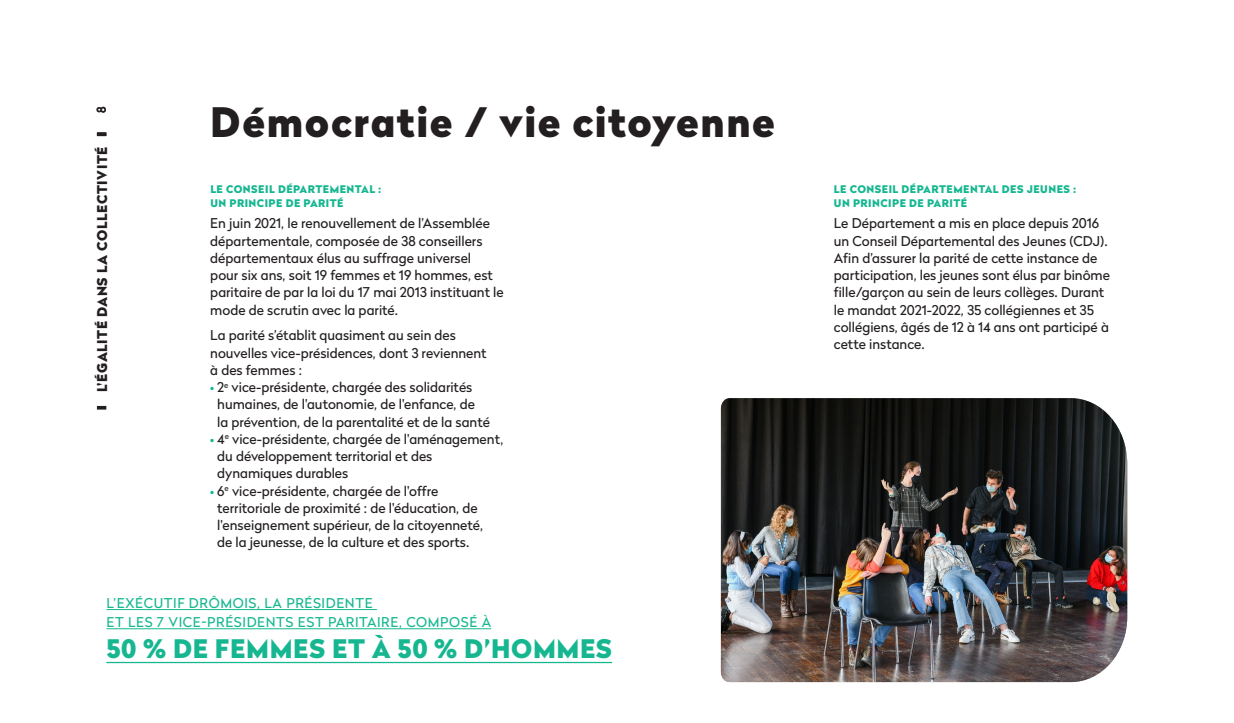
<style>
.page{position:relative;width:1234px;height:723px;background:#fff}
.page>*{position:absolute;margin:0;border:0;box-sizing:border-box;transform-origin:0 0}
.CONTENU_Gros_titre{font:900 40.5px "Radikal";letter-spacing:.035em;color:#231f20}
.Encadré_image_texte{font:900 25.5px "Radikal";letter-spacing:.025em;color:#16b790}
.CONTENU_Body{font:13.5px/17.2px "Radikal";color:#231f20}
.Encadré_image_texte-2{font:13.5px/19.2px "Radikal";letter-spacing:.045em;color:#16b790}
.t1{font:900 13.5px "Radikal";letter-spacing:.045em;color:#231f20}
.t2{font:500 12px "Radikal";color:#231f20}
.CONTENU_Sous_titre-R{font:900 10.5px/13.5px "Radikal";letter-spacing:.045em;color:#16b790}
.s1{font-weight:900;color:#16b790}
</style>
<div class="page">
<svg style="left:97px;top:132px;width:9px;height:4px"></svg>
<hr style="left:106px;top:609px;width:271px;height:1px;background:#16b790">
<hr style="left:106px;top:628px;width:385px;height:1px;background:#16b790">
<hr style="left:106px;top:662px;width:506px;height:1px;background:#16b790">
<svg style="left:97px;top:406px;width:9px;height:4px"></svg>
<img style="left:720px;top:398px;width:406px;height:284px">
<p class="t2" style="left:93px;top:113px;width:8px;rotate:-90deg">8</p>
<p class="t1" style="left:92px;top:392px;width:247px;rotate:-90deg">L'ÉGALITÉ DANS LA COLLECTIVITÉ</p>
<p class="CONTENU_Gros_titre" style="left:210px;top:92px;width:566px">Démocratie / vie citoyenne</p>
<p class="CONTENU_Sous_titre-R" style="left:210px;top:182px;width:172px">LE CONSEIL DÉPARTEMENTAL :<br>UN PRINCIPE DE PARITÉ</p>
<p class="CONTENU_Body" style="left:210px;top:214px;width:295px">En juin 2021, le renouvellement de l’Assemblée départementale, composée de 38 conseillers départementaux élus au suffrage universel<br>pour six ans, soit 19 femmes et 19 hommes, est paritaire de par la loi du 17 mai 2013 instituant le mode de scrutin avec la parité.</p>
<p class="CONTENU_Body" style="left:210px;top:326px;width:278px">La parité s’établit quasiment au sein des nouvelles vice-présidences, dont 3 reviennent à des femmes :</p>
<p class="CONTENU_Body" style="left:217px;top:378px;width:274px;text-indent:-7px"><span class="s1">•</span> 2<sup>e</sup> vice-présidente, chargée des solidarités humaines, de l'autonomie, de l'enfance, de<br>la prévention, de la parentalité et de la santé</p>
<p class="CONTENU_Body" style="left:217px;top:430px;width:287px;text-indent:-7px"><span class="s1">•</span> 4<sup>e</sup> vice-présidente, chargée de l'aménagement, du développement territorial et des dynamiques durables</p>
<p class="CONTENU_Body" style="left:217px;top:481px;width:267px;text-indent:-7px"><span class="s1">•</span> 6<sup>e</sup> vice-présidente, chargée de l'offre territoriale de proximité : de l'éducation, de l'enseignement supérieur, de la citoyenneté, de la jeunesse, de la culture et des sports.</p>
<p class="Encadré_image_texte-2" style="left:106px;top:593px;width:386px">L’EXÉCUTIF DRÔMOIS, LA PRÉSIDENTE<br>ET LES 7 VICE-PRÉSIDENTS EST PARITAIRE, COMPOSÉ À</p>
<p class="Encadré_image_texte" style="left:106px;top:630px;width:507px">50 % DE FEMMES ET À 50 % D’HOMMES</p>
<p class="CONTENU_Sous_titre-R" style="left:833px;top:182px;width:244px">LE CONSEIL DÉPARTEMENTAL DES JEUNES :<br>UN PRINCIPE DE PARITÉ</p>
<p class="CONTENU_Body" style="left:833px;top:214px;width:277px">Le Département a mis en place depuis 2016 un Conseil Départemental des Jeunes (CDJ).<br>Afin d’assurer la parité de cette instance de participation, les jeunes sont élus par binôme fille/garçon au sein de leurs collèges. Durant le mandat 2021-2022, 35 collégiennes et 35 collégiens, âgés de 12 à 14 ans ont participé à cette instance.</p>
</div>
